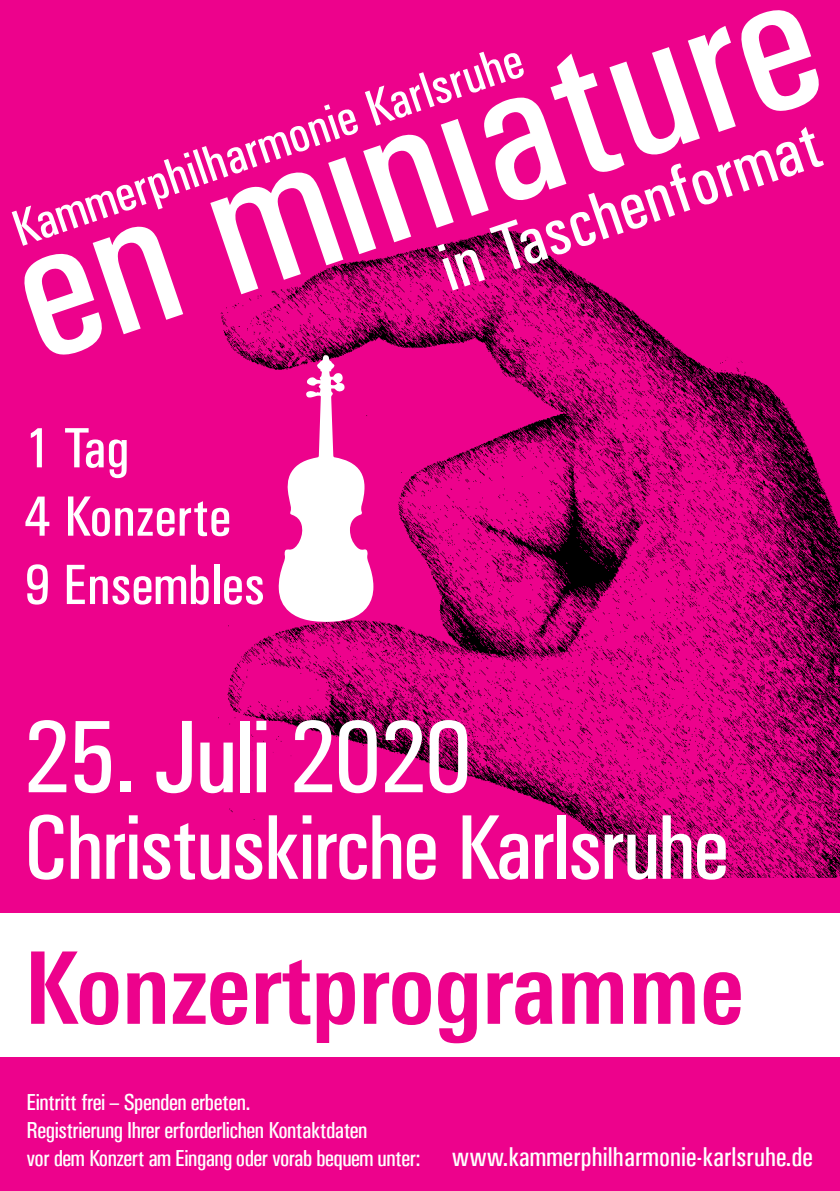
<style>
.page{position:relative;width:840px;height:1191px;background:#fff}
.page>*{position:absolute;margin:0;border:0;box-sizing:border-box;transform-origin:0 0}
.t1{font:201px "Univers Condensed";color:#fff}
.t2{font:103.6px "Univers Condensed";letter-spacing:-.025em;color:#fff}
.t3{font:700 condensed 100px "Linotype Univers";color:#ed028c}
.t4{font:92px "Univers Condensed";letter-spacing:-.025em;color:#fff}
.t5{font:68.4px "Univers Condensed";color:#fff}
.t6{font:57px/68.4px "Univers Condensed";color:#fff}
.t7{font:51.6px "Univers Condensed";color:#fff}
.t8{font:23.2px/27.8px "Univers Condensed";letter-spacing:-.025em;color:#fff}
.s1{font-size:27.4px}
</style>
<div class="page">
<div style="left:0;top:0;width:839px;height:1191px;background:#ed028c"></div>
<img style="left:218px;top:230px;width:621px;height:648px">
<svg style="left:278px;top:355px;width:95px;height:267px"></svg>
<div style="left:0;top:913px;width:839px;height:143px;background:#fff"></div>
<h1 class="t1" style="left:-19px;top:187px;width:836px;rotate:-19deg">en miniature</h1>
<h3 class="t7" style="left:4px;top:203px;width:538px;rotate:-19deg">Kammerphilharmonie Karlsruhe</h3>
<h3 class="t5" style="left:429px;top:232px;width:399px;rotate:-19deg">in Taschenformat</h3>
<h3 class="t6" style="left:24px;top:414px;width:242px">1 Tag<br>4 Konzerte<br>9 Ensembles</h3>
<h2 class="t2" style="left:23px;top:696px;width:450px">25. Juli 2020</h2>
<h3 class="t4" style="left:23px;top:793px;width:707px">Christuskirche Karlsruhe</h3>
<h3 class="t3" style="left:24px;top:929px;width:721px">Konzertprogramme</h3>
<p class="t8" style="left:27px;top:1088px;width:787px">Eintritt frei – Spenden erbeten.<br>Registrierung Ihrer erforderlichen Kontaktdaten<br>vor dem Konzert am Eingang oder vorab bequem unter: <span class="s1">www.kammerphilharmonie-karlsruhe.de</span></p>
</div>
